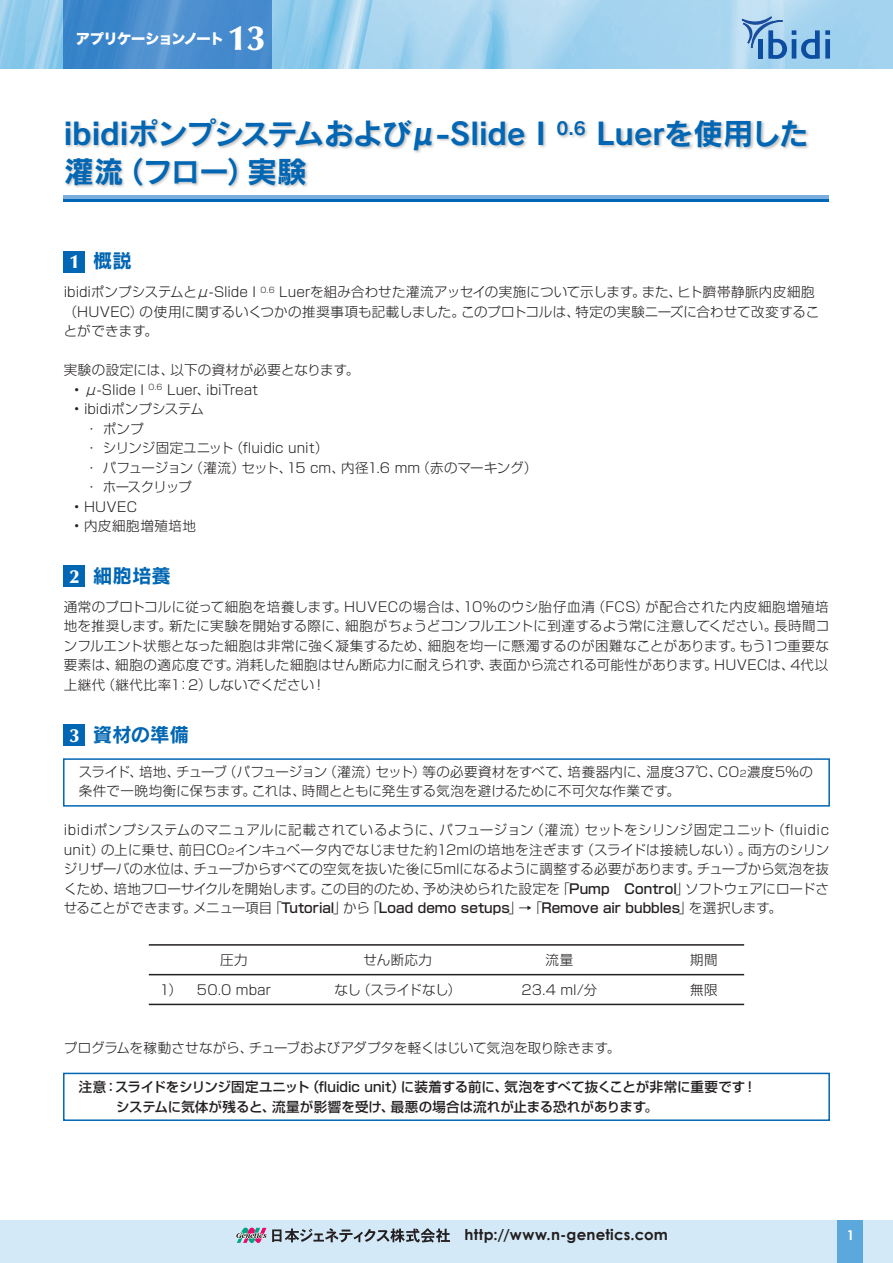
<style>
.page{position:relative;width:893px;height:1263px;background:#fff}
.page>*{position:absolute;margin:0;border:0;box-sizing:border-box;transform-origin:0 0}
.t1{font:900 34.5px "Optima LT Std";color:#fff}
.t2{font:30px/37.5px "Rodin CID B";letter-spacing:-.015em;color:#0166b3}
.t3{font:19.5px "Rodin CID B";color:#0166b3}
.t4{font:700 15px "Century Gothic";letter-spacing:.015em;color:#231f20}
.t5{font:14.25px "Hira Kaku Std W8";letter-spacing:-.055em;color:#fff}
.t6{font:300 13.5px/19.5px "Shin Go Pro";letter-spacing:.005em;color:#231f20}
.t7{font:500 13.5px/19.5px "Shin Go Pro";color:#231f20}
.t8{font:300 13.5px "Shin Go Pro";letter-spacing:-.04em;color:#231f20}
.t9{font:300 13.5px "Shin Go Pro";letter-spacing:.04em;color:#231f20}
.t10{font:700 13.5px "Century Gothic";color:#fff}
.s1{font-family:"Optima LT Std";font-weight:900;font-size:18.75px;color:#fff}
.s2{font-size:9px}
.s3{font-weight:500}
</style>
<div class="page">
<img style="left:0;top:0;width:893px;height:68px">
<svg style="left:741px;top:15px;width:89px;height:54px;background:#85b5dc"></svg>
<svg style="left:64px;top:0;width:208px;height:68px;background:#468bcd"></svg>
<div style="left:0;top:1220px;width:893px;height:43px;background:#d4e9f7"></div>
<div style="left:838px;top:1220px;width:25px;height:43px;background:#5ba8dc"></div>
<svg style="left:236px;top:1227px;width:214px;height:17px"></svg>
<img style="left:66px;top:118px;width:743px;height:70px">
<svg style="left:64px;top:196px;width:765px;height:4px;background:#5b9cd3"></svg>
<hr style="left:64px;top:200px;width:765px;height:2px;background:#0166b3">
<div style="left:64px;top:251px;width:21px;height:21px;background:#0166b3"></div>
<div style="left:64px;top:565px;width:21px;height:22px;background:#0166b3"></div>
<div style="left:64px;top:724px;width:21px;height:22px;background:#0166b3"></div>
<div style="left:63px;top:758px;width:767px;height:49px;border:2px solid #0166b3"></div>
<div style="left:63px;top:1073px;width:767px;height:48px;border:2px solid #0166b3"></div>
<hr style="left:149px;top:944px;width:595px;height:2px;background:#231f20">
<hr style="left:149px;top:974px;width:595px;height:1px;background:#231f20">
<hr style="left:149px;top:1004px;width:595px;height:1px;background:#231f20">
<p class="t5" style="left:76px;top:30px;width:150px">アプリケーションノート</p>
<h1 class="t1" style="left:228px;top:18px;width:38px">13</h1>
<h2 class="t2" style="left:64px;top:114px;width:747px">ibidiポンプシステムおよびμ-Slide I <sup>0.6</sup> Luerを使用した灌流（フロー）実験</h2>
<h3 class="t3" style="left:70px;top:248px;width:64px"><span class="s1">1</span> 概説</h3>
<p class="t6" style="left:64px;top:281px;width:757px">ibidiポンプシステムとμ-Slide I <sup>0.6</sup> Luerを組み合わせた灌流アッセイの実施について示します。また、ヒト臍帯静脈内皮細胞（HUVEC）の使用に関するいくつかの推奨事項も記載しました。このプロトコルは、特定の実験ニーズに合わせて改変することができます。</p>
<p class="t6" style="left:64px;top:359px;width:297px">実験の設定には、以下の資材が必要となります。</p>
<p class="t6" style="left:74px;top:378px;width:185px">• μ-Slide I <sup>0.6</sup> Luer、ibiTreat</p>
<p class="t6" style="left:85px;top:398px;width:454px;text-indent:-11px">• ibidiポンプシステム<br>・ ポンプ<br>・ シリンジ固定ユニット（fluidic unit）<br>・ パフュージョン（灌流）セット、15 cm、内径1.6 mm（赤のマーキング）・ ホースクリップ</p>
<p class="t6" style="left:74px;top:495px;width:64px">• HUVEC</p>
<p class="t9" style="left:74px;top:515px;width:123px">• 内皮細胞増殖培地</p>
<h3 class="t3" style="left:70px;top:562px;width:103px"><span class="s1">2</span> 細胞培養</h3>
<p class="t6" style="left:64px;top:595px;width:767px;text-align:justify">通常のプロトコルに従って細胞を培養します。HUVECの場合は、10%のウシ胎仔血清（FCS）が配合された内皮細胞増殖培地を推奨します。新たに実験を開始する際に、細胞がちょうどコンフルエントに到達するよう常に注意してください。長時間コンフルエント状態となった細胞は非常に強く凝集するため、細胞を均一に懸濁するのが困難なことがあります。もう1つ重要な要素は、細胞の適応度です。消耗した細胞はせん断応力に耐えられず、表面から流される可能性があります。HUVECは、4代以上継代（継代比率1：2）しないでください！</p>
<h3 class="t3" style="left:70px;top:721px;width:121px"><span class="s1">3</span> 資材の準備</h3>
<p class="t6" style="left:79px;top:760px;width:736px">スライド、培地、チューブ（パフュージョン（灌流）セット）等の必要資材をすべて、培養器内に、温度37℃、CO<span class="s2">2</span>濃度5%の条件で一晩均衡に保ちます。これは、時間とともに発生する気泡を避けるために不可欠な作業です。</p>
<p class="t6" style="left:64px;top:819px;width:767px;text-align:justify">ibidiポンプシステムのマニュアルに記載されているように、パフュージョン（灌流）セットをシリンジ固定ユニット（fluidic unit）の上に乗せ、前日CO<span class="s2">2</span>インキュベータ内でなじませた約12mlの培地を注ぎます（スライドは接続しない）。両方のシリンジリザーバの水位は、チューブからすべての空気を抜いた後に5mlになるように調整する必要があります。チューブから気泡を抜くため、培地フローサイクルを開始します。この目的のため、予め決められた設定を「<span class="s3">Pump Control</span>」ソフトウェアにロードさせることができます。メニュー項目「<span class="s3">Tutorial</span>」から「<span class="s3">Load demo setups</span>」→「<span class="s3">Remove air bubbles</span>」を選択します。</p>
<p class="t6" style="left:220px;top:948px;width:29px">圧力</p>
<p class="t6" style="left:363px;top:948px;width:70px">せん断応力</p>
<p class="t6" style="left:545px;top:948px;width:29px">流量</p>
<p class="t6" style="left:690px;top:948px;width:29px">期間</p>
<p class="t6" style="left:160px;top:978px;width:113px">1） 50.0 mbar</p>
<p class="t8" style="left:334px;top:979px;width:128px">なし（スライドなし）</p>
<p class="t6" style="left:521px;top:978px;width:77px">23.4 ml/分</p>
<p class="t6" style="left:690px;top:978px;width:29px">無限</p>
<p class="t6" style="left:64px;top:1036px;width:558px">プログラムを稼動させながら、チューブおよびアダプタを軽くはじいて気泡を取り除きます。</p>
<p class="t7" style="left:116px;top:1075px;width:642px;text-indent:-38px">注意：スライドをシリンジ固定ユニット（fluidic unit）に装着する前に、気泡をすべて抜くことが非常に重要です！システムに気体が残ると、流量が影響を受け、最悪の場合は流れが止まる恐れがあります。</p>
<p class="t4" style="left:465px;top:1225px;width:205px">http://www.n-genetics.com</p>
<p class="t10" style="left:847px;top:1226px;width:9px">1</p>
</div>
